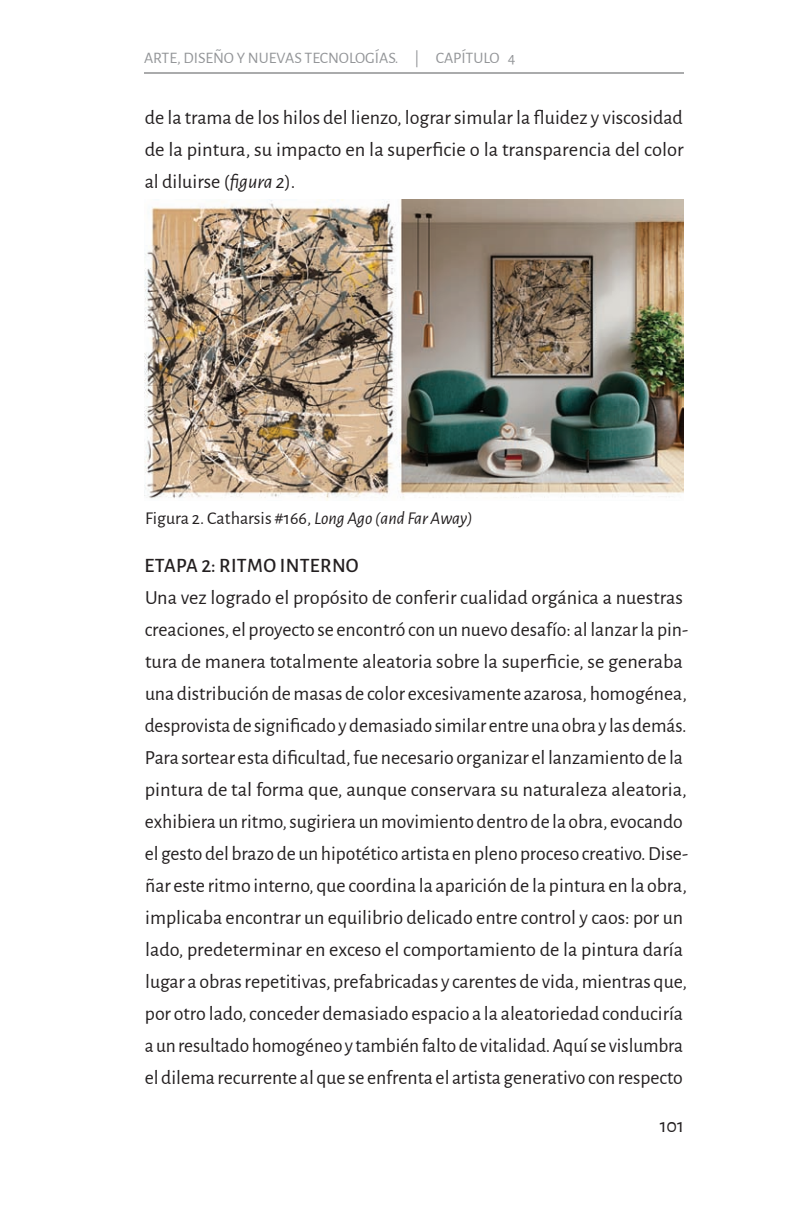
<style>
.page{position:relative;width:792px;height:1224px;background:#fff}
.page>*{position:absolute;margin:0;border:0;box-sizing:border-box;transform-origin:0 0}
.t1{font:20px/32px "Alegreya Sans";color:#231f20}
.t2{font:500 20px "Alegreya Sans SC";letter-spacing:.02em;color:#231f20}
.t3{font:20px "Alegreya Sans SC";color:#231f20}
.t4{font:18px "Alegreya Sans";color:#231f20}
.t5{font:16px "Alegreya Sans";color:#939598}
.s1{font-style:italic}
</style>
<div class="page">
<img style="left:144px;top:200px;width:540px;height:301px">
<hr style="left:144px;top:73px;width:540px;height:1px;background:#57585a">
<p class="t5" style="left:144px;top:46px;width:373px">ARTE, DISEÑO Y NUEVAS TECNOLOGÍAS. | CAPÍTULO 4</p>
<p class="t1" style="left:145px;top:101px;width:541px;text-align:justify">de la trama de los hilos del lienzo, lograr simular la fluidez y viscosidad de la pintura, su impacto en la superficie o la transparencia del color al diluirse (<span class="s1">figura 2</span>).</p>
<p class="t4" style="left:145px;top:506px;width:329px">Figura 2. Catharsis #166, <span class="s1">Long Ago (and Far Away)</span></p>
<p class="t2" style="left:145px;top:551px;width:216px">ETAPA 2: RITMO INTERNO</p>
<p class="t1" style="left:145px;top:581px;width:545px">Una vez logrado el propósito de conferir cualidad orgánica a nuestras creaciones, el proyecto se encontró con un nuevo desafío: al lanzar la pin&shy;tura de manera totalmente aleatoria sobre la superficie, se generaba una distribución de masas de color excesivamente azarosa, homogénea, desprovista de significado y demasiado similar entre una obra y las demás.<br>Para sortear esta dificultad, fue necesario organizar el lanzamiento de la pintura de tal forma que, aunque conservara su naturaleza aleatoria, exhibiera un ritmo, sugiriera un movimiento dentro de la obra, evocando el gesto del brazo de un hipotético artista en pleno proceso creativo. Dise&shy;ñar este ritmo interno, que coordina la aparición de la pintura en la obra, implicaba encontrar un equilibrio delicado entre control y caos: por un lado, predeterminar en exceso el comportamiento de la pintura daría lugar a obras repetitivas, prefabricadas y carentes de vida, mientras que, por otro lado, conceder demasiado espacio a la aleatoriedad conduciría a un resultado homogéneo y también falto de vitalidad. Aquí se vislumbra el dilema recurrente al que se enfrenta el artista generativo con respecto</p>
<p class="t3" style="left:660px;top:1112px;width:26px">101</p>
</div>
